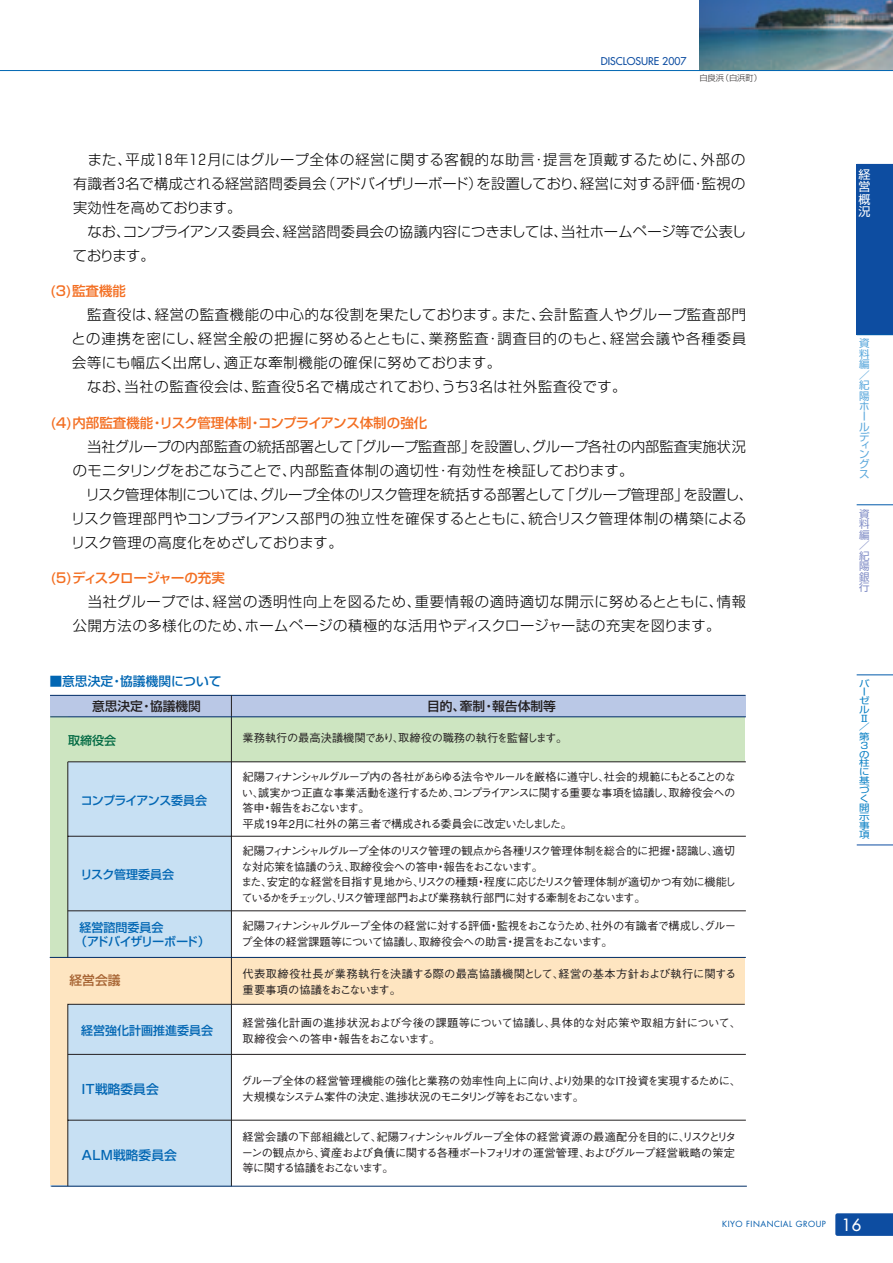
<style>
.page{position:relative;width:893px;height:1263px;background:#fff}
.page>*{position:absolute;margin:0;border:0;box-sizing:border-box;transform-origin:0 0}
.t1{font:300 14.25px/24px "Shin Go";letter-spacing:.02em;color:#000}
.t2{font:300 14.25px/24px "Shin Go";letter-spacing:.05em;color:#000}
.t3{font:500 13.5px "Shin Go";letter-spacing:-.015em;color:#f36e21}
.t4{font:500 13.5px "Shin Go";letter-spacing:-.055em;color:#f36e21}
.t5{font:500 12.75px "Shin Go";color:#0166b3}
.t6{font:500 12.75px "Shin Go";color:#231f20}
.t7{font:500 12.75px "Shin Go";color:#a76433}
.t8{font:500 12px "Shin Go";color:#0166b3}
.t9{font:500 12px/14.2px "Shin Go";letter-spacing:-.02em;color:#0166b3}
.t10{font:500 12px "Shin Go";letter-spacing:-.055em;color:#0166b3}
.t11{font:500 12px "Shin Go";color:#026a43}
.t12{font:12px/12.6px "Shin Go";color:#fff;text-align:justify}
.t13{font:500 11.25px/15.8px "Gothic BBB";letter-spacing:-.055em;color:#231f20}
.t14{font:500 11.25px/15.8px "Gothic BBB";letter-spacing:-.075em;color:#231f20}
.t15{font:500 11.25px/15.8px "Gothic BBB";letter-spacing:-.08em;color:#231f20}
.t16{font:500 11.25px/15.8px "Gothic BBB";letter-spacing:.01em;color:#231f20}
.t17{font:500 11.25px "Gothic BBB";letter-spacing:-.02em;color:#231f20}
.t18{font:10.5px "Futura";color:#0d4da1}
.t19{font:10.5px/10.4px "Shin Go";color:#5ba8dc}
.t20{font:10.5px/10.5px "Shin Go";color:#838fc7;text-align:justify}
.t21{font:9.15px/8.9px "Shin Go";color:#0c81c5;scale:1.15 1}
.t22{font:8.25px "Futura";letter-spacing:.06em;color:#015aaa}
.t23{font:300 8.25px "Shin Go";color:#231f20}
.s1{font-size:16.5px;color:#fff}
</style>
<div class="page">
<img style="left:699px;top:0;width:193px;height:70px">
<div style="left:50px;top:716px;width:694px;height:46px;background:#cde5c1"></div>
<div style="left:50px;top:762px;width:181px;height:424px;background:#c7e0f3"></div>
<div style="left:50px;top:695px;width:695px;height:22px;background:#bac8e6"></div>
<div style="left:50px;top:717px;width:18px;height:286px;background:#cde5c1"></div>
<div style="left:50px;top:957px;width:694px;height:47px;background:#fee5c1"></div>
<div style="left:50px;top:957px;width:18px;height:228px;background:#fee5c1"></div>
<svg style="left:835px;top:1213px;width:57px;height:23px"></svg>
<hr style="left:0;top:70px;width:892px;height:1px;background:#0166b3">
<hr style="left:50px;top:695px;width:695px;height:1px;background:#002d66">
<hr style="left:231px;top:695px;width:1px;height:491px;background:#231f20">
<hr style="left:68px;top:762px;width:1px;height:196px;background:#231f20">
<hr style="left:68px;top:836px;width:677px;height:1px;background:#231f20">
<hr style="left:68px;top:762px;width:677px;height:1px;background:#231f20">
<hr style="left:68px;top:911px;width:677px;height:1px;background:#231f20">
<hr style="left:50px;top:957px;width:695px;height:1px;background:#002d66">
<hr style="left:50px;top:716px;width:695px;height:1px;background:#002d66">
<hr style="left:51px;top:1186px;width:695px;height:1px;background:#002d66">
<svg style="left:67px;top:1004px;width:679px;height:183px"></svg>
<div style="left:856px;top:165px;width:36px;height:170px;background:#0d4da1"></div>
<hr style="left:856px;top:164px;width:36px;height:1px;background:#0d4da1">
<hr style="left:856px;top:334px;width:36px;height:1px;background:#015aaa">
<hr style="left:856px;top:505px;width:36px;height:1px;background:#015aaa">
<hr style="left:856px;top:845px;width:36px;height:1px;background:#0d4da1">
<hr style="left:856px;top:675px;width:36px;height:1px;background:#015aaa">
<p class="t18" style="left:600px;top:56px;width:87px">DISCLOSURE 2007</p>
<p class="t23" style="left:699px;top:75px;width:64px">白良浜（白浜町）</p>
<p class="t1" style="left:73px;top:150px;width:674px">　また、平成１８年１２月にはグループ全体の経営に関する客観的な助言・提言を頂戴するために、外部の有識者３名で構成される経営諮問委員会（アドバイザリーボード）を設置しており、経営に対する評価・監視の実効性を高めております。<br>　なお、コンプライアンス委員会、経営諮問委員会の協議内容につきましては、当社ホームページ等で公表しております。</p>
<p class="t3" style="left:50px;top:286px;width:78px">(3)監査機能</p>
<p class="t2" style="left:71px;top:304px;width:676px">　監査役は、経営の監査機能の中心的な役割を果たしております。また、会計監査人やグループ監査部門との連携を密にし、経営全般の把握に努めるとともに、業務監査・調査目的のもと、経営会議や各種委員会等にも幅広く出席し、適正な牽制機能の確保に努めております。<br>　なお、当社の監査役会は、監査役５名で構成されており、うち３名は社外監査役です。</p>
<p class="t3" style="left:50px;top:418px;width:378px">(4)内部監査機能・リスク管理体制・コンプライアンス体制の強化</p>
<p class="t1" style="left:71px;top:437px;width:683px">　当社グループの内部監査の統括部署として「グループ監査部」を設置し、グループ各社の内部監査実施状況のモニタリングをおこなうことで、内部監査体制の適切性・有効性を検証しております。<br>　リスク管理体制については、グループ全体のリスク管理を統括する部署として「グループ管理部」を設置し、リスク管理部門やコンプライアンス部門の独立性を確保するとともに、統合リスク管理体制の構築によるリスク管理の高度化をめざしております。</p>
<p class="t4" style="left:50px;top:573px;width:176px">(5)ディスクロージャーの充実</p>
<p class="t2" style="left:73px;top:591px;width:675px">　当社グループでは、経営の透明性向上を図るため、重要情報の適時適切な開示に努めるとともに、情報公開方法の多様化のため、ホームページの積極的な活用やディスクロージャー誌の充実を図ります。</p>
<p class="t5" style="left:49px;top:677px;width:174px">■意思決定・協議機関について</p>
<p class="t6" style="left:92px;top:702px;width:110px">意思決定・協議機関</p>
<p class="t6" style="left:427px;top:702px;width:130px">目的、牽制・報告体制等</p>
<p class="t17" style="left:242px;top:733px;width:326px">業務執行の最高決議機関であり、取締役の職務の執行を監督します。</p>
<p class="t15" style="left:242px;top:770px;width:495px">紀陽フィナンシャルグループ内の各社があらゆる法令やルールを厳格に遵守し、社会的規範にもとることのない、誠実かつ正直な事業活動を遂行するため、コンプライアンスに関する重要な事項を協議し、取締役会への答申・報告をおこないます。<br>平成19年2月に社外の第三者で構成される委員会に改定いたしました。</p>
<p class="t14" style="left:241px;top:844px;width:496px">紀陽フィナンシャルグループ全体のリスク管理の観点から各種リスク管理体制を総合的に把握・認識し、適切な対応策を協議のうえ、取締役会への答申・報告をおこないます。<br>また、安定的な経営を目指す見地から、リスクの種類・程度に応じたリスク管理体制が適切かつ有効に機能しているかをチェックし、リスク管理部門および業務執行部門に対する牽制をおこないます。</p>
<p class="t13" style="left:241px;top:919px;width:496px">紀陽フィナンシャルグループ全体の経営に対する評価・監視をおこなうため、社外の有識者で構成し、グループ全体の経営課題等について協議し、取締役会への助言・提言をおこないます。</p>
<p class="t11" style="left:68px;top:736px;width:49px">取締役会</p>
<p class="t10" style="left:81px;top:796px;width:128px">コンプライアンス委員会</p>
<p class="t8" style="left:80px;top:870px;width:95px">リスク管理委員会</p>
<p class="t9" style="left:75px;top:922px;width:136px;text-indent:4px">経営諮問委員会<br>（アドバイザリーボード）</p>
<p class="t7" style="left:70px;top:976px;width:52px">経営会議</p>
<p class="t8" style="left:81px;top:1026px;width:134px">経営強化計画推進委員会</p>
<p class="t5" style="left:77px;top:1084px;width:83px">ＩＴ戦略委員会</p>
<p class="t5" style="left:81px;top:1150px;width:98px">ＡＬＭ戦略委員会</p>
<p class="t16" style="left:242px;top:967px;width:495px">代表取締役社長が業務執行を決議する際の最高協議機関として、経営の基本方針および執行に関する重要事項の協議をおこないます。</p>
<p class="t16" style="left:242px;top:1016px;width:499px">経営強化計画の進捗状況および今後の課題等について協議し、具体的な対応策や取組方針について、取締役会への答申・報告をおこないます。</p>
<p class="t13" style="left:241px;top:1075px;width:500px">グループ全体の経営管理機能の強化と業務の効率性向上に向け、より効果的なＩＴ投資を実現するために、大規模なシステム案件の決定、進捗状況のモニタリング等をおこないます。</p>
<p class="t13" style="left:242px;top:1130px;width:496px;text-align:justify">経営会議の下部組織として、紀陽フィナンシャルグループ全体の経営資源の最適配分を目的に、リスクとリターンの観点から、資産および負債に関する各種ポートフォリオの運営管理、およびグループ経営戦略の策定等に関する協議をおこないます。</p>
<p class="t12" style="left:858px;top:169px;width:13px">経営概況</p>
<p class="t19" style="left:859px;top:339px;width:12px;text-align:justify">資料編／紀陽ホールデ</p>
<p class="t19" style="left:859px;top:442px;width:12px;line-height:8.4px">ィン</p>
<p class="t19" style="left:859px;top:460px;width:12px;line-height:9.9px">グス</p>
<p class="t20" style="left:859px;top:510px;width:12px">資料編／紀陽銀行</p>
<p class="t21" style="left:859px;top:680px;width:11px">バーゼル<br>Ⅱ／第<br>3の柱に基づく開示事項</p>
<p class="t22" style="left:722px;top:1220px;width:141px">KIYO FINANCIAL GROUP <span class="s1">16</span></p>
</div>
